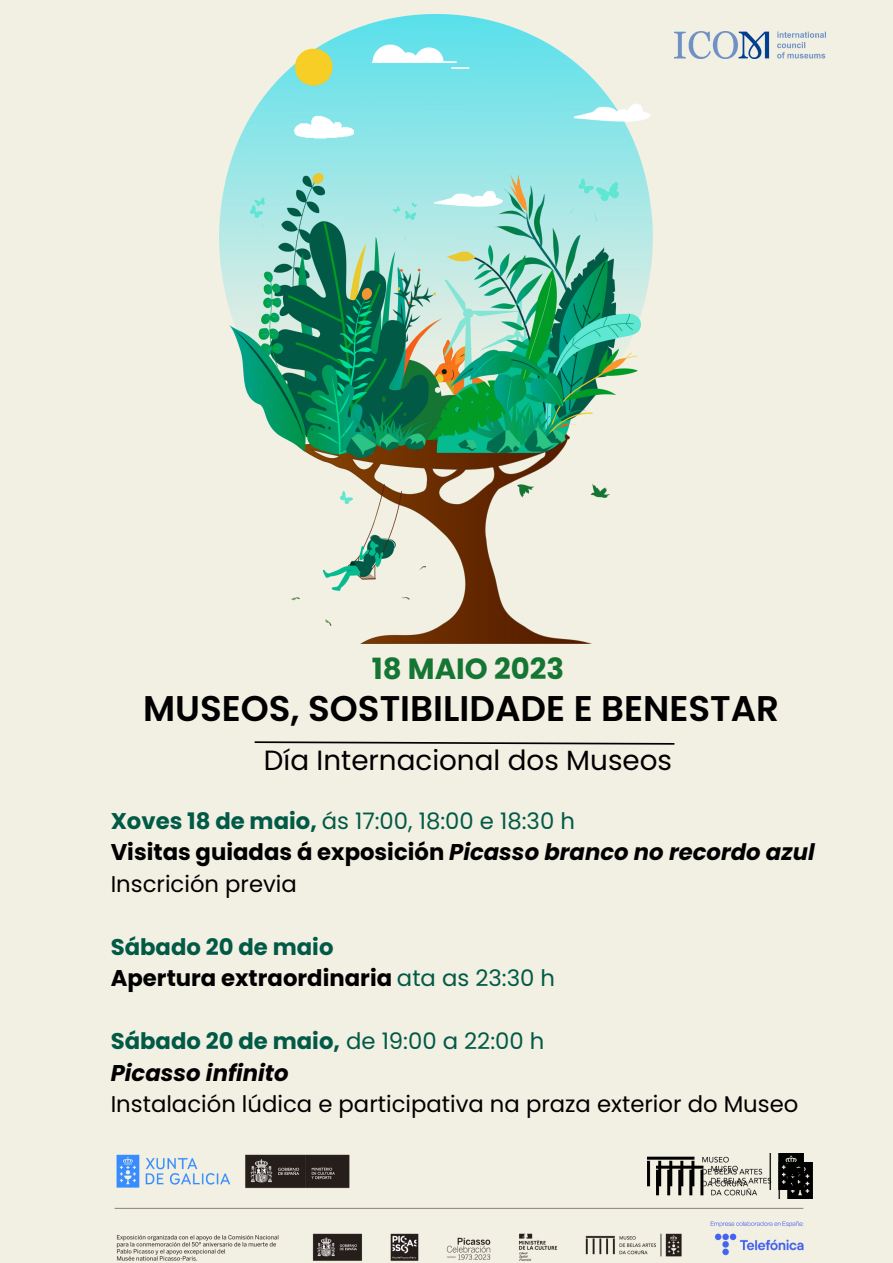
<style>
.page{position:relative;width:893px;height:1263px;background:#f2efe3}
.page>*{position:absolute;margin:0;border:0;box-sizing:border-box;transform-origin:0 0}
.t1{font:600 35.7px "Poppins";color:#000}
.t2{font:700 29.25px "Poppins";color:#157634}
.t3{font:27.75px "Poppins";color:#000}
.t4{font:22.73px "Poppins";color:#000}
.t5{font:italic 700 22.73px "Poppins";color:#000}
.t6{font:700 22.73px "Poppins";color:#015a46}
.t7{font:22.73px "Poppins";color:#015a46}
.t8{font:700 22.73px "Poppins";color:#000}
.s1{font-weight:700}
.s2{font-style:normal}
.s3{font-weight:400;color:#015a46}
.s4{font-weight:400}
</style>
<div class="page">
<svg style="left:254px;top:741px;width:421px;height:4px"></svg>
<img style="left:322px;top:461px;width:270px;height:183px">
<img style="left:227px;top:15px;width:425px;height:446px">
<img style="left:323px;top:484px;width:78px;height:82px">
<svg style="left:340px;top:491px;width:13px;height:12px"></svg>
<img style="left:517px;top:485px;width:92px;height:13px">
<img style="left:291px;top:566px;width:135px;height:59px">
<img style="left:219px;top:173px;width:422px;height:287px">
<img style="left:114px;top:1153px;width:699px;height:108px">
<img style="left:674px;top:31px;width:151px;height:27px">
<img style="left:647px;top:1153px;width:156px;height:36px">
<img style="left:656px;top:1162px;width:156px;height:36px">
<p class="t2" style="left:372px;top:648px;width:194px">18 MAIO 2023</p>
<p class="t1" style="left:143px;top:684px;width:637px">MUSEOS, SOSTIBILIDADE E BENESTAR</p>
<p class="t3" style="left:264px;top:740px;width:409px">Día Internacional dos Museos</p>
<p class="t7" style="left:111px;top:805px;width:466px"><span class="s1">Xoves 18 de maio,</span> ás 17:00, 18:00 e 18:30 h</p>
<p class="t5" style="left:111px;top:836px;width:705px"><span class="s2">Visitas guiadas á exposición</span> Picasso branco no recordo azul</p>
<p class="t4" style="left:111px;top:868px;width:188px">Inscrición previa</p>
<p class="t6" style="left:111px;top:931px;width:224px">Sábado 20 de maio</p>
<p class="t8" style="left:111px;top:962px;width:446px">Apertura extraordinaria <span class="s3">ata as 23:30 h</span></p>
<p class="t6" style="left:111px;top:1025px;width:435px">Sábado 20 de maio, <span class="s4">de 19:00 a 22:00 h</span></p>
<p class="t5" style="left:111px;top:1057px;width:179px">Picasso infinito</p>
<p class="t4" style="left:111px;top:1088px;width:689px">Instalación lúdica e participativa na praza exterior do Museo</p>
</div>
